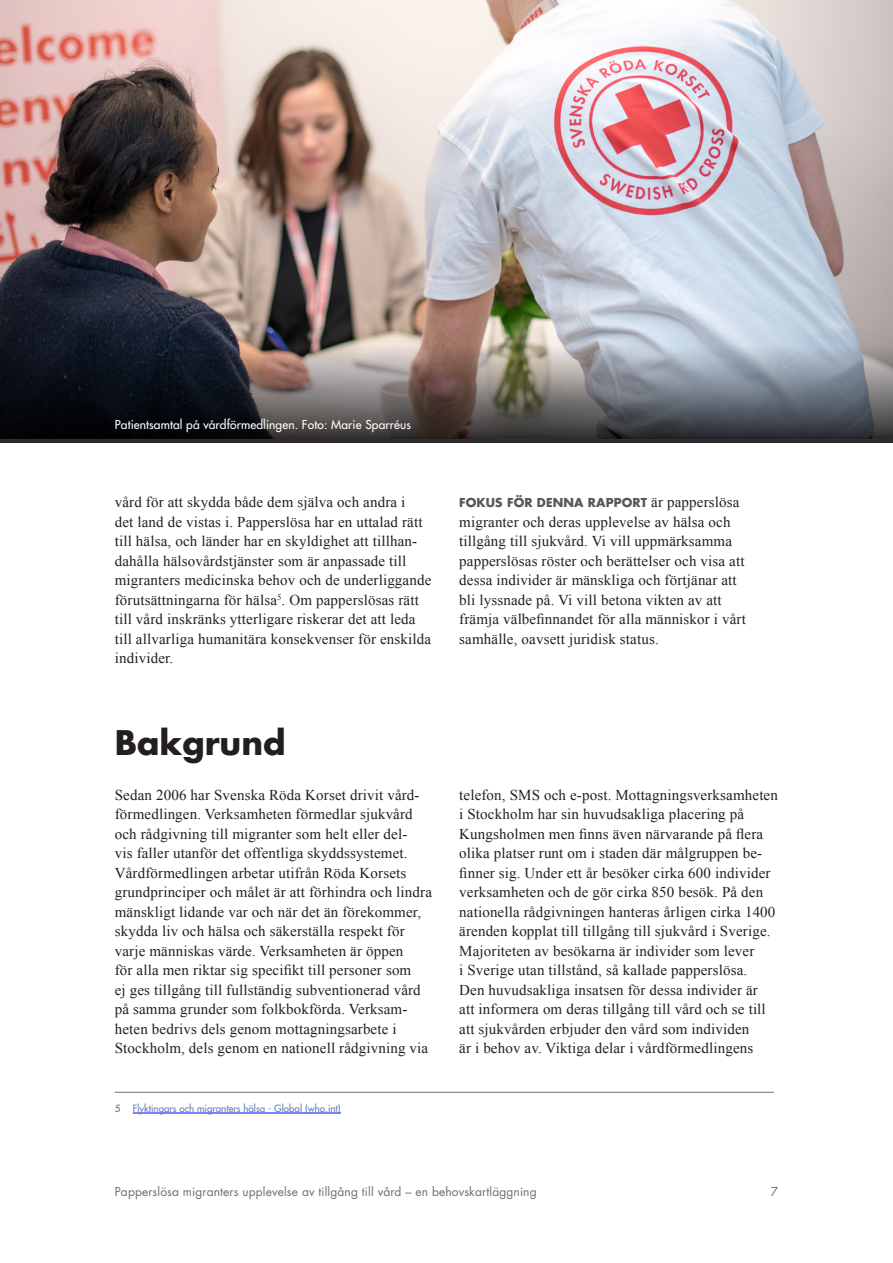
<style>
.page{position:relative;width:893px;height:1263px;background:#fff}
.page>*{position:absolute;margin:0;border:0;box-sizing:border-box;transform-origin:0 0}
.Rubrik_1___22_pt{font:700 33px "Futura Std";color:#231f20}
.Bröd_NY_utan_indrag{font:15px/19.5px "Times New Roman";letter-spacing:.01em;color:#231f20}
.t1{font:12px "Futura Std";letter-spacing:.01em;color:#6c6d70}
.Bröd_NY_utan_indrag-2{font:500 12px "Futura Std";letter-spacing:.01em;color:#fff}
.Bröd_NY_utan_indrag-3{font:700 12px "Futura Std";letter-spacing:.01em;color:#57585a}
.Fotnot{font:500 9.75px "Futura Std";color:#607eb4}
.Fotnot-2{font:500 9.75px "Futura Std";color:#6c6d70}
.s1{font-family:"Times New Roman";font-weight:400;font-size:15px;color:#231f20}
</style>
<div class="page">
<img style="left:0;top:0;width:893px;height:325px">
<hr style="left:115px;top:1092px;width:659px;height:1px;background:#6c6d70">
<hr style="left:133px;top:1113px;width:208px;height:1px;background:#00f">
<img style="left:0;top:325px;width:893px;height:118px">
<p class="Bröd_NY_utan_indrag-2" style="left:115px;top:417px;width:298px">Patientsamtal på vårdförmedlingen. Foto: Marie Sparréus</p>
<p class="Bröd_NY_utan_indrag" style="left:115px;top:492px;width:318px">vård för att skydda både dem själva och andra i<br>det land de vistas i. Papperslösa har en uttalad rätt till hälsa, och länder har en skyldighet att tillhan&shy;dahålla hälsovårdstjänster som är anpassade till migranters medicinska behov och de underliggande förutsättningarna för hälsa<sup>5</sup>. Om papperslösas rätt till vård inskränks ytterligare riskerar det att leda till allvarliga humanitära konsekvenser för enskilda individer.</p>
<p class="Bröd_NY_utan_indrag-3" style="left:459px;top:495px;width:282px">FOKUS FÖR DENNA RAPPORT <span class="s1">är papperslösa</span></p>
<p class="Bröd_NY_utan_indrag" style="left:459px;top:512px;width:288px">migranter och deras upplevelse av hälsa och tillgång till sjukvård. Vi vill uppmärksamma papperslösas röster och berättelser och visa att dessa individer är mänskliga och förtjänar att bli lyssnade på. Vi vill betona vikten av att främja välbefinnandet för alla människor i vårt samhälle, oavsett juridisk status.</p>
<p class="Rubrik_1___22_pt" style="left:115px;top:721px;width:172px">Bakgrund</p>
<p class="Bröd_NY_utan_indrag" style="left:115px;top:785px;width:319px">Sedan 2006 har Svenska Röda Korset drivit vård&shy;förmedlingen. Verksamheten förmedlar sjukvård och rådgivning till migranter som helt eller del-<br>vis faller utanför det offentliga skyddssystemet.<br>Vårdförmedlingen arbetar utifrån Röda Korsets grundprinciper och målet är att förhindra och lindra mänskligt lidande var och när det än förekommer, skydda liv och hälsa och säkerställa respekt för varje människas värde. Verksamheten är öppen<br>för alla men riktar sig specifikt till personer som<br>ej ges tillgång till fullständig subventionerad vård på samma grunder som folkbokförda. Verksam&shy;heten bedrivs dels genom mottagningsarbete i Stockholm, dels genom en nationell rådgivning via</p>
<p class="Bröd_NY_utan_indrag" style="left:459px;top:785px;width:320px">telefon, SMS och e-post. Mottagningsverksamheten i Stockholm har sin huvudsakliga placering på Kungsholmen men finns även närvarande på flera olika platser runt om i staden där målgruppen be&shy;finner sig. Under ett år besöker cirka 600 individer verksamheten och de gör cirka 850 besök. På den nationella rådgivningen hanteras årligen cirka 1400 ärenden kopplat till tillgång till sjukvård i Sverige.<br>Majoriteten av besökarna är individer som lever<br>i Sverige utan tillstånd, så kallade papperslösa.<br>Den huvudsakliga insatsen för dessa individer är<br>att informera om deras tillgång till vård och se till att sjukvården erbjuder den vård som individen<br>är i behov av. Viktiga delar i vårdförmedlingens</p>
<p class="Fotnot-2" style="left:115px;top:1102px;width:7px">5</p>
<p class="Fotnot" style="left:133px;top:1102px;width:209px">Flyktingars och migranters hälsa - Global (who.int)</p>
<p class="t1" style="left:115px;top:1184px;width:423px">Papperslösa migranters upplevelse av tillgång till vård – en behovskartläggning</p>
<p class="t1" style="left:771px;top:1184px;width:9px">7</p>
</div>
